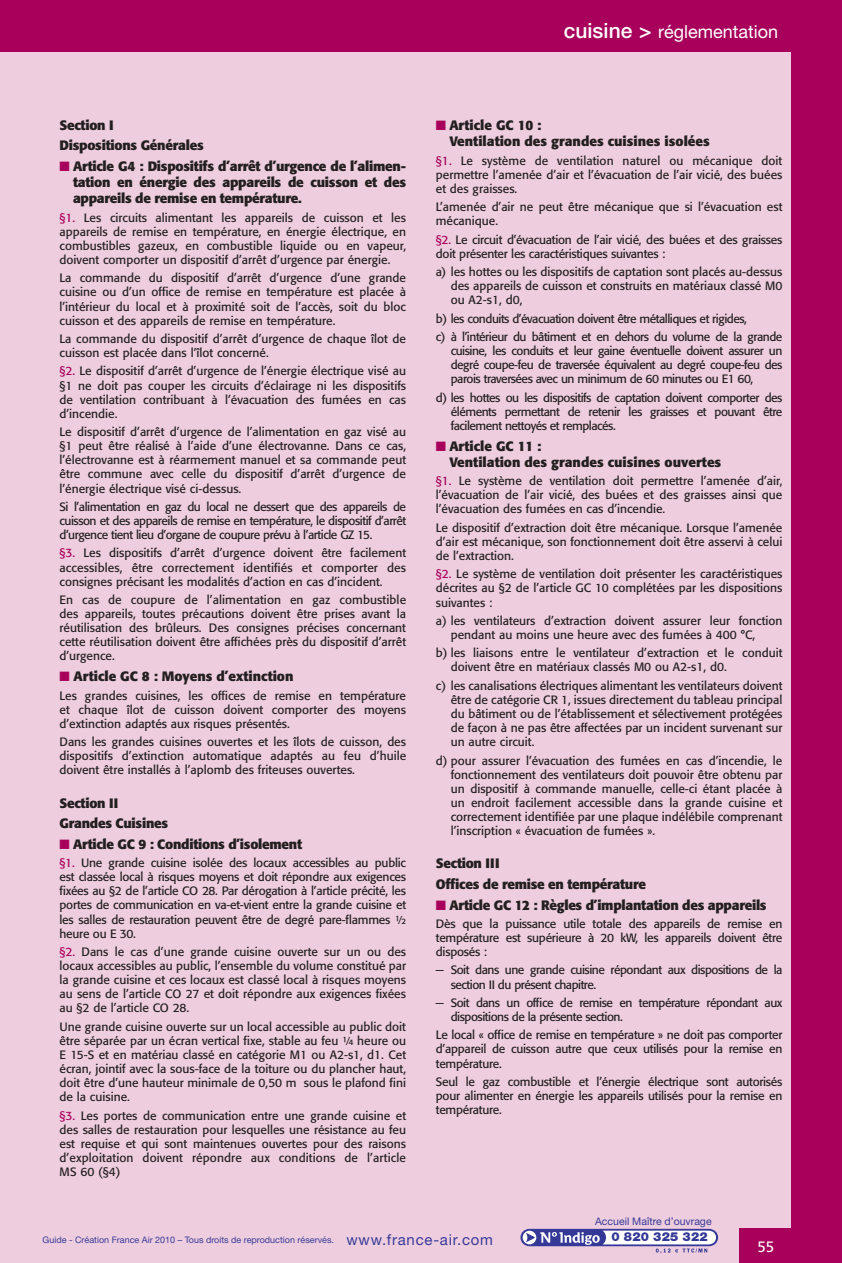
<style>
.page{position:relative;width:842px;height:1263px;background:#edcdde}
.page>*{position:absolute;margin:0;border:0;box-sizing:border-box;transform-origin:0 0}
.t1{font:18px "Helvetica Neue";color:#fff}
.t2{font:15px "Frutiger";color:#fff}
.t3{font:700 13.5px/20.4px "Formata";letter-spacing:-.02em;color:#231f20}
.t4{font:700 13.5px/16.2px "Formata";color:#231f20}
.t5{font:900 12.3px "Helvetica Neue";letter-spacing:.01em;color:#343896}
.t6{font:12px/14.1px "Formata";color:#231f20;text-align:justify}
.t7{font:12px/14.1px "Formata";letter-spacing:-.04em;color:#231f20}
.t8{font:12px/14.1px "Formata";letter-spacing:-.02em;color:#231f20}
.t9{font:10.5px "Helvetica Neue";color:#393b98}
.t10{font:9px "Helvetica Neue";color:#393b98}
.s1{font-weight:500;font-size:21px}
.s2{color:#a8015b}
.s3{font-size:15px}
</style>
<div class="page">
<div style="left:791px;top:0;width:51px;height:1263px;background:#a8015b"></div>
<div style="left:740px;top:1229px;width:51px;height:34px;background:#a8015b"></div>
<div style="left:0;top:0;width:842px;height:51px;background:#a8015b"></div>
<svg style="left:520px;top:1229px;width:198px;height:24px"></svg>
<h1 class="t1" style="left:564px;top:21px;width:216px"><span class="s1">cuisine &gt;</span> réglementation</h1>
<p class="t3" style="left:60px;top:115px;width:146px">Section I<br>Dispositions Générales</p>
<p class="t3" style="left:73px;top:158px;width:335px;line-height:16.2px;text-align:justify;text-indent:-13px"><span class="s2">■</span> Article G4 : Dispositifs d’arrêt d’urgence de l’alimen&shy;tation en énergie des appareils de cuisson et des appareils de remise en température.</p>
<p class="t6" style="left:60px;top:210px;width:348px"><span class="s2">§1.</span> Les circuits alimentant les appareils de cuisson et les appareils de remise en température, en énergie électrique, en combustibles gazeux, en combustible liquide ou en vapeur, doivent comporter un dispositif d’arrêt d’urgence par énergie.</p>
<p class="t6" style="left:60px;top:271px;width:348px">La commande du dispositif d’arrêt d’urgence d’une grande cuisine ou d’un office de remise en température est placée à l’intérieur du local et à proximité soit de l’accès, soit du bloc cuisson et des appareils de remise en température.</p>
<p class="t6" style="left:60px;top:332px;width:348px">La commande du dispositif d’arrêt d’urgence de chaque îlot de cuisson est placée dans l’îlot concerné.</p>
<p class="t6" style="left:60px;top:364px;width:348px"><span class="s2">§2.</span> Le dispositif d’arrêt d’urgence de l’énergie électrique visé au §1 ne doit pas couper les circuits d’éclairage ni les dispositifs de ventilation contribuant à l’évacuation des fumées en cas d’incendie.</p>
<p class="t6" style="left:60px;top:425px;width:348px">Le dispositif d’arrêt d’urgence de l’alimentation en gaz visé au §1 peut être réalisé à l’aide d’une électrovanne. Dans ce cas, l’électrovanne est à réarmement manuel et sa commande peut être commune avec celle du dispositif d’arrêt d’urgence de l’énergie électrique visé ci-dessus.</p>
<p class="t6" style="left:60px;top:500px;width:348px">Si l’alimentation en gaz du local ne dessert que des appareils de cuisson et des appareils de remise en température, le dispositif d’arrêt d’urgence tient lieu d’organe de coupure prévu à l’article GZ 15.</p>
<p class="t6" style="left:60px;top:546px;width:348px"><span class="s2">§3.</span> Les dispositifs d’arrêt d’urgence doivent être facilement accessibles, être correctement identifiés et comporter des consignes précisant les modalités d’action en cas d’incident.</p>
<p class="t6" style="left:60px;top:593px;width:348px">En cas de coupure de l’alimentation en gaz combustible des appareils, toutes précautions doivent être prises avant la réutilisation des brûleurs. Des consignes précises concernant cette réutilisation doivent être affichées près du dispositif d’arrêt d’urgence.</p>
<p class="t4" style="left:60px;top:668px;width:236px"><span class="s2">■</span> Article GC 8 : Moyens d’extinction</p>
<p class="t6" style="left:60px;top:688px;width:348px">Les grandes cuisines, les offices de remise en température et chaque îlot de cuisson doivent comporter des moyens d’extinction adaptés aux risques présentés.</p>
<p class="t6" style="left:60px;top:735px;width:348px">Dans les grandes cuisines ouvertes et les îlots de cuisson, des dispositifs d’extinction automatique adaptés au feu d’huile doivent être installés à l’aplomb des friteuses ouvertes.</p>
<p class="t3" style="left:60px;top:792px;width:110px">Section II<br>Grandes Cuisines</p>
<p class="t3" style="left:60px;top:834px;width:244px"><span class="s2">■</span> Article GC 9 : Conditions d’isolement</p>
<p class="t6" style="left:60px;top:856px;width:348px"><span class="s2">§1.</span> Une grande cuisine isolée des locaux accessibles au public est classée local à risques moyens et doit répondre aux exigences fixées au §2 de l’article CO 28. Par dérogation à l’article précité, les portes de communication en va-et-vient entre la grande cuisine et les salles de restauration peuvent être de degré pare-flammes ½ heure ou E 30.</p>
<p class="t6" style="left:60px;top:945px;width:348px"><span class="s2">§2.</span> Dans le cas d’une grande cuisine ouverte sur un ou des locaux accessibles au public, l’ensemble du volume constitué par la grande cuisine et ces locaux est classé local à risques moyens au sens de l’article CO 27 et doit répondre aux exigences fixées au §2 de l’article CO 28.</p>
<p class="t6" style="left:60px;top:1019px;width:348px">Une grande cuisine ouverte sur un local accessible au public doit être séparée par un écran vertical fixe, stable au feu ¼ heure ou E 15-S et en matériau classé en catégorie M1 ou A2-s1, d1. Cet écran, jointif avec la sous-face de la toiture ou du plancher haut, doit être d’une hauteur minimale de 0,50 m sous le plafond fini de la cuisine.</p>
<p class="t6" style="left:60px;top:1108px;width:348px"><span class="s2">§3.</span> Les portes de communication entre une grande cuisine et des salles de restauration pour lesquelles une résistance au feu est requise et qui sont maintenues ouvertes pour des raisons d’exploitation doivent répondre aux conditions de l’article MS 60 (§4)</p>
<p class="t4" style="left:449px;top:117px;width:262px;text-indent:-13px"><span class="s2">■</span> Article GC 10 :<br>Ventilation des grandes cuisines isolées</p>
<p class="t6" style="left:436px;top:153px;width:348px"><span class="s2">§1.</span> Le système de ventilation naturel ou mécanique doit permettre l’amenée d’air et l’évacuation de l’air vicié, des buées et des graisses.</p>
<p class="t6" style="left:436px;top:200px;width:348px">L’amenée d’air ne peut être mécanique que si l’évacuation est mécanique.</p>
<p class="t8" style="left:436px;top:232px;width:348px"><span class="s2">§2.</span> Le circuit d’évacuation de l’air vicié, des buées et des graisses doit présenter les caractéristiques suivantes :</p>
<p class="t6" style="left:451px;top:265px;width:333px;text-indent:-15px">a) les hottes ou les dispositifs de captation sont placés au-dessus des appareils de cuisson et construits en matériaux classé M0 ou A2-s1, d0,</p>
<p class="t7" style="left:436px;top:309px;width:348px;line-height:18.3px">b) les conduits d’évacuation doivent être métalliques et rigides,<br>c) à l’intérieur du bâtiment et en dehors du volume de la grande</p>
<p class="t6" style="left:451px;top:344px;width:333px">cuisine, les conduits et leur gaine éventuelle doivent assurer un degré coupe-feu de traversée équivalent au degré coupe-feu des parois traversées avec un minimum de 60 minutes ou E1 60,</p>
<p class="t6" style="left:451px;top:390px;width:333px;text-indent:-15px">d) les hottes ou les dispositifs de captation doivent comporter des éléments permettant de retenir les graisses et pouvant être facilement nettoyés et remplacés.</p>
<p class="t4" style="left:449px;top:438px;width:273px;text-indent:-13px"><span class="s2">■</span> Article GC 11 :<br>Ventilation des grandes cuisines ouvertes</p>
<p class="t6" style="left:436px;top:474px;width:348px"><span class="s2">§1.</span> Le système de ventilation doit permettre l’amenée d’air, l’évacuation de l’air vicié, des buées et des graisses ainsi que l’évacuation des fumées en cas d’incendie.</p>
<p class="t6" style="left:436px;top:520px;width:348px">Le dispositif d’extraction doit être mécanique. Lorsque l’amenée d’air est mécanique, son fonctionnement doit être asservi à celui de l’extraction.</p>
<p class="t6" style="left:436px;top:567px;width:348px"><span class="s2">§2.</span> Le système de ventilation doit présenter les caractéristiques décrites au §2 de l’article GC 10 complétées par les dispositions suivantes :</p>
<p class="t6" style="left:451px;top:614px;width:333px;text-indent:-15px">a) les ventilateurs d’extraction doivent assurer leur fonction pendant au moins une heure avec des fumées à 400 °C,</p>
<p class="t6" style="left:451px;top:646px;width:333px;text-indent:-15px">b) les liaisons entre le ventilateur d’extraction et le conduit doivent être en matériaux classés M0 ou A2-s1, d0.</p>
<p class="t6" style="left:451px;top:678px;width:333px;text-indent:-15px">c) les canalisations électriques alimentant les ventilateurs doivent être de catégorie CR 1, issues directement du tableau principal du bâtiment ou de l’établissement et sélectivement protégées de façon à ne pas être affectées par un incident survenant sur un autre circuit.</p>
<p class="t6" style="left:451px;top:753px;width:333px;text-indent:-15px">d) pour assurer l’évacuation des fumées en cas d’incendie, le fonctionnement des ventilateurs doit pouvoir être obtenu par un dispositif à commande manuelle, celle-ci étant placée à un endroit facilement accessible dans la grande cuisine et correctement identifiée par une plaque indélébile comprenant l’inscription « évacuation de fumées ».</p>
<p class="t3" style="left:436px;top:853px;width:212px">Section III<br>Offices de remise en température</p>
<p class="t3" style="left:436px;top:894px;width:332px"><span class="s2">■</span> Article GC 12 : Règles d’implantation des appareils</p>
<p class="t6" style="left:436px;top:916px;width:348px">Dès que la puissance utile totale des appareils de remise en température est supérieure à 20 kW, les appareils doivent être disposés :</p>
<p class="t7" style="left:451px;top:963px;width:333px;text-indent:-15px">− Soit dans une grande cuisine répondant aux dispositions de la section II du présent chapitre.</p>
<p class="t7" style="left:451px;top:995px;width:333px;text-indent:-15px">− Soit dans un office de remise en température répondant aux dispositions de la présente section.</p>
<p class="t6" style="left:436px;top:1028px;width:348px">Le local « office de remise en température » ne doit pas comporter d’appareil de cuisson autre que ceux utilisés pour la remise en température.</p>
<p class="t6" style="left:436px;top:1074px;width:348px">Seul le gaz combustible et l’énergie électrique sont autorisés pour alimenter en énergie les appareils utilisés pour la remise en température.</p>
<p class="t9" style="left:595px;top:1215px;width:118px">Accueil Maître d’ouvrage</p>
<p class="t10" style="left:43px;top:1234px;width:452px">Guide - Création France Air 2010 – Tous droits de reproduction réservés. <span class="s3">www.france-air.com</span></p>
<p class="t5" style="left:611px;top:1230px;width:98px">0 820 325 322</p>
<p class="t2" style="left:758px;top:1238px;width:18px">55</p>
</div>
